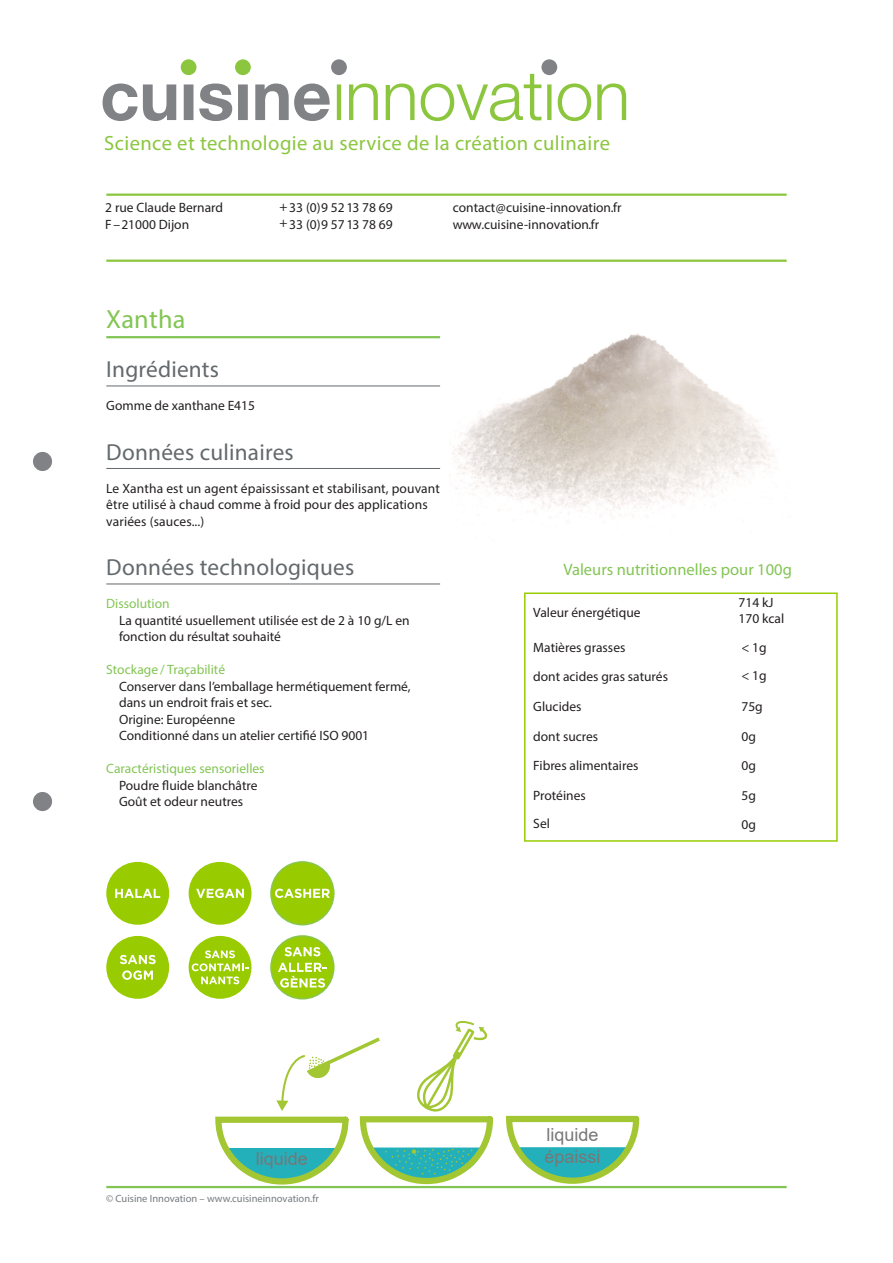
<style>
.page{position:relative;width:893px;height:1263px;background:#fff}
.page>*{position:absolute;margin:0;border:0;box-sizing:border-box;transform-origin:0 0}
._02_-_Titre{font:26.25px "Myriad Pro";letter-spacing:.01em;color:#83c554}
._03_-_Sous-titre{font:23.25px "Myriad Pro";letter-spacing:.01em;color:#63696c}
.t1{font:20.55px "Myriad Pro";letter-spacing:.02em;color:#8bc63e}
.t2{font:18px "Arial";color:#777}
._01_-Texte_retrait{font:16.5px "Myriad Pro";color:#83c554}
._01_-Texte{font:13.5px/16.5px "Myriad Pro";color:#231f20}
._01_-Texte_retrait-2{font:13.5px/16.5px "Myriad Pro";color:#231f20}
._01_-Texte_retrait-3{font:13.5px "Myriad Pro";color:#83c554}
.t3{font:10.5px "Myriad Pro";color:#767b7f}
.s1{color:#83c554}
</style>
<div class="page">
<img style="left:449px;top:334px;width:328px;height:188px">
<hr style="left:106px;top:1186px;width:681px;height:2px;background:#83c554">
<hr style="left:106px;top:260px;width:681px;height:2px;background:#8bc63e">
<hr style="left:106px;top:194px;width:681px;height:2px;background:#8bc63e">
<svg style="left:103px;top:59px;width:523px;height:62px"></svg>
<div style="left:33px;top:452px;width:19px;height:19px;background:#808285;border-radius:50%"></div>
<div style="left:33px;top:792px;width:19px;height:19px;background:#808285;border-radius:50%"></div>
<hr style="left:106px;top:336px;width:334px;height:2px;background:#83c554">
<hr style="left:106px;top:386px;width:334px;height:1px;background:#63696c">
<hr style="left:106px;top:468px;width:334px;height:1px;background:#63696c">
<hr style="left:106px;top:584px;width:334px;height:1px;background:#63696c">
<div style="left:271px;top:862px;width:63px;height:63px;background:#98cc00;border-radius:50%"></div>
<div style="left:270px;top:861px;width:65px;height:64px;border:2px solid #89c650;border-radius:50%"></div>
<svg style="left:275px;top:889px;width:55px;height:9px"></svg>
<div style="left:106px;top:936px;width:63px;height:63px;background:#98cc00;border-radius:50%"></div>
<svg style="left:120px;top:955px;width:36px;height:9px"></svg>
<svg style="left:122px;top:970px;width:31px;height:10px"></svg>
<div style="left:106px;top:862px;width:63px;height:63px;background:#98cc00;border-radius:50%"></div>
<svg style="left:115px;top:889px;width:45px;height:9px"></svg>
<div style="left:189px;top:936px;width:62px;height:63px;background:#98cc00;border-radius:50%"></div>
<svg style="left:192px;top:950px;width:56px;height:34px"></svg>
<div style="left:271px;top:936px;width:63px;height:63px;background:#98cc00;border-radius:50%"></div>
<div style="left:270px;top:935px;width:65px;height:64px;border:2px solid #89c650;border-radius:50%"></div>
<svg style="left:285px;top:947px;width:35px;height:9px"></svg>
<svg style="left:278px;top:963px;width:49px;height:25px"></svg>
<div style="left:189px;top:862px;width:62px;height:63px;background:#98cc00;border-radius:50%"></div>
<svg style="left:196px;top:889px;width:48px;height:9px"></svg>
<svg style="left:212px;top:1021px;width:284px;height:165px"></svg>
<svg style="left:503px;top:1115px;width:139px;height:71px"></svg>
<div style="left:524px;top:592px;width:314px;height:250px;border:2px solid #98cd01"></div>
<h3 class="t1" style="left:104px;top:130px;width:507px">Science et technologie au service de la création culinaire</h3>
<p class="_01_-Texte" style="left:105px;top:199px;width:119px">2 rue Claude Bernard<br>F – 21000 Dijon</p>
<p class="_01_-Texte" style="left:280px;top:199px;width:115px">+33 (0)9 52 13 78 69 +33 (0)9 57 13 78 69</p>
<p class="_01_-Texte" style="left:453px;top:199px;width:170px">contact@cuisine-innovation.fr www.cuisine-innovation.fr</p>
<p class="_02_-_Titre" style="left:106px;top:303px;width:81px">Xantha</p>
<p class="_03_-_Sous-titre" style="left:106px;top:355px;width:114px">Ingrédients</p>
<p class="_01_-Texte" style="left:106px;top:397px;width:150px">Gomme de xanthane E415</p>
<p class="_03_-_Sous-titre" style="left:106px;top:438px;width:189px">Données culinaires</p>
<p class="_01_-Texte" style="left:106px;top:480px;width:335px">Le Xantha est un agent épaississant et stabilisant, pouvant être utilisé à chaud comme à froid pour des applications variées (sauces...)</p>
<p class="_03_-_Sous-titre" style="left:106px;top:553px;width:249px">Données technologiques</p>
<p class="_01_-Texte_retrait-2" style="left:119px;top:595px;width:292px;text-indent:-13px"><span class="s1">Dissolution<br></span>La quantité usuellement utilisée est de 2 à 10 g/L en fonction du résultat souhaité</p>
<p class="_01_-Texte_retrait-2" style="left:119px;top:661px;width:293px;text-indent:-13px"><span class="s1">Stockage / Traçabilité<br></span>Conserver dans l’emballage hermétiquement fermé, dans un endroit frais et sec.</p>
<p class="_01_-Texte_retrait-2" style="left:119px;top:711px;width:118px">Origine: Européenne</p>
<p class="_01_-Texte_retrait-2" style="left:119px;top:727px;width:252px">Conditionné dans un atelier certifié ISO 9001</p>
<p class="_01_-Texte_retrait-3" style="left:106px;top:760px;width:160px">Caractéristiques sensorielles</p>
<p class="_01_-Texte_retrait-2" style="left:119px;top:777px;width:140px">Poudre fluide blanchâtre</p>
<p class="_01_-Texte_retrait-2" style="left:119px;top:793px;width:126px">Goût et odeur neutres</p>
<p class="_01_-Texte_retrait" style="left:563px;top:560px;width:230px">Valeurs nutritionnelles pour 100g</p>
<p class="_01_-Texte" style="left:533px;top:604px;width:109px">Valeur énergétique</p>
<p class="_01_-Texte" style="left:533px;top:639px;width:94px">Matières grasses</p>
<p class="_01_-Texte" style="left:533px;top:668px;width:136px">dont acides gras saturés</p>
<p class="_01_-Texte" style="left:533px;top:698px;width:50px">Glucides</p>
<p class="_01_-Texte" style="left:533px;top:727px;width:67px">dont sucres</p>
<p class="_01_-Texte" style="left:533px;top:757px;width:107px">Fibres alimentaires</p>
<p class="_01_-Texte" style="left:533px;top:787px;width:54px">Protéines</p>
<p class="_01_-Texte" style="left:533px;top:815px;width:18px">Sel</p>
<p class="_01_-Texte" style="left:738px;top:594px;width:36px">714 kJ</p>
<p class="_01_-Texte" style="left:738px;top:610px;width:47px">170 kcal</p>
<p class="_01_-Texte" style="left:741px;top:639px;width:27px">&lt; 1g</p>
<p class="_01_-Texte" style="left:741px;top:667px;width:27px">&lt; 1g</p>
<p class="_01_-Texte" style="left:741px;top:698px;width:23px">75g</p>
<p class="_01_-Texte" style="left:741px;top:727px;width:16px">0g</p>
<p class="_01_-Texte" style="left:741px;top:757px;width:16px">0g</p>
<p class="_01_-Texte" style="left:741px;top:787px;width:16px">5g</p>
<p class="_01_-Texte" style="left:741px;top:816px;width:16px">0g</p>
<p class="t2" style="left:256px;top:1146px;width:54px">liquide</p>
<p class="t3" style="left:106px;top:1192px;width:214px">© Cuisine Innovation – www.cuisineinnovation.fr</p>
<p class="t2" style="left:547px;top:1122px;width:54px">liquide</p>
<p class="t2" style="left:545px;top:1144px;width:58px">épaissi</p>
</div>
